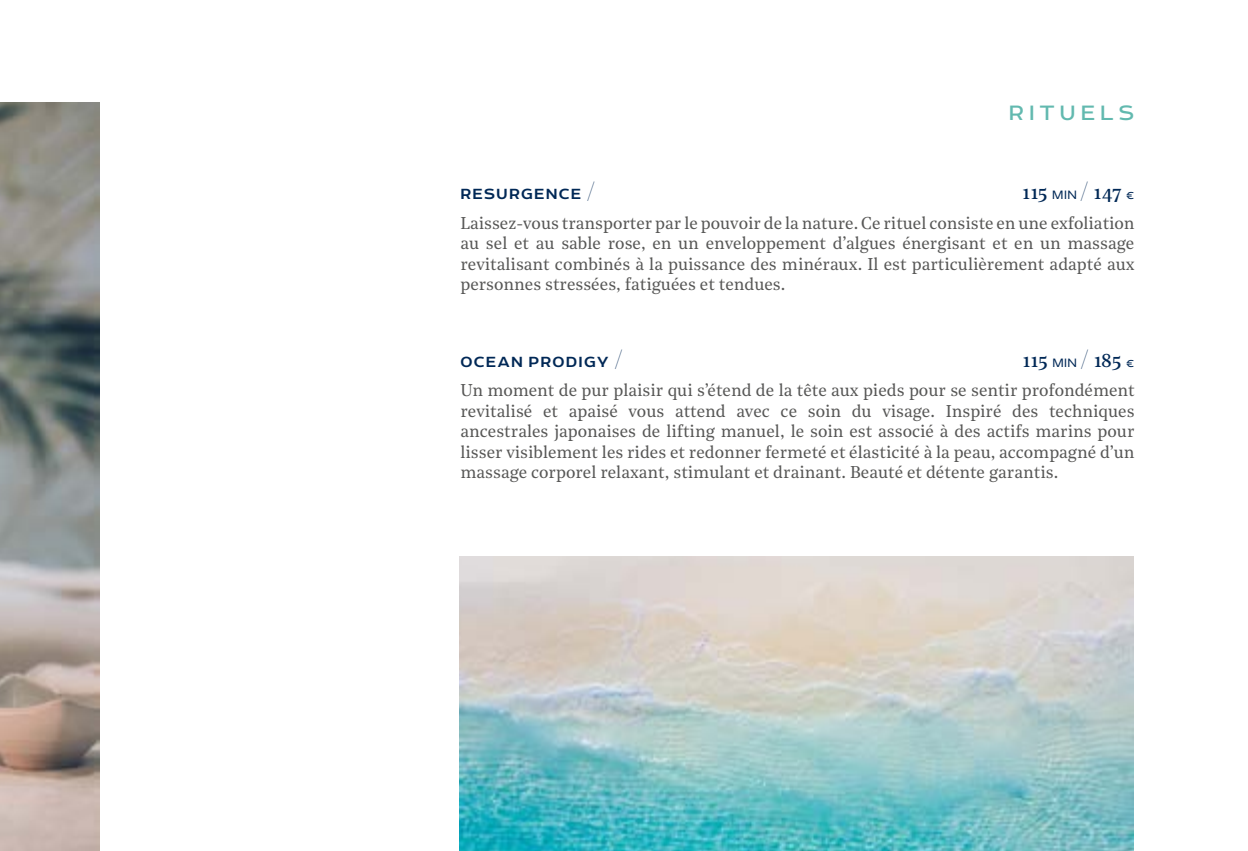
<style>
.page{position:relative;width:1248px;height:851px;background:#fff}
.page>*{position:absolute;margin:0;border:0;box-sizing:border-box;transform-origin:0 0}
.t1{font:24px "Echoes Sans";letter-spacing:.205em;color:#62b9af}
.t2{font:20px "Noe Text";letter-spacing:-.02em;color:#002856}
.t3{font:17px/20.4px "Noe Text";color:#575756;text-align:justify}
.t4{font:500 17px "Echoes Sans";letter-spacing:.07em;color:#002856}
.s1{font-family:"Noe Display";font-weight:400;font-size:22px}
.s2{font-family:"Echoes Sans";font-weight:300;font-size:14px}
.s3{font-family:"Noe Display";font-size:22px}
</style>
<div class="page">
<img style="left:459px;top:557px;width:674px;height:293px">
<img style="left:0;top:102px;width:100px;height:748px">
<h1 class="t1" style="left:1008px;top:99px;width:127px">RITUELS</h1>
<p class="t4" style="left:460px;top:184px;width:136px">RESURGENCE <span class="s1">/</span></p>
<p class="t2" style="left:1021px;top:177px;width:114px">115 <span class="s2">MIN</span> <span class="s3">/</span> 147 <span class="s2">€</span></p>
<p class="t3" style="left:460px;top:212px;width:675px">Laissez-vous transporter par le pouvoir de la nature. Ce rituel consiste en une exfoliation au sel et au sable rose, en un enveloppement d’algues énergisant et en un massage revitalisant combinés à la puissance des minéraux. Il est particulièrement adapté aux personnes stressées, fatiguées et tendues.</p>
<p class="t4" style="left:460px;top:352px;width:164px">OCEAN PRODIGY <span class="s1">/</span></p>
<p class="t2" style="left:1021px;top:345px;width:114px">115 <span class="s2">MIN</span> <span class="s3">/</span> 185 <span class="s2">€</span></p>
<p class="t3" style="left:460px;top:379px;width:675px">Un moment de pur plaisir qui s’étend de la tête aux pieds pour se sentir profondément revitalisé et apaisé vous attend avec ce soin du visage. Inspiré des techniques ancestrales japonaises de lifting manuel, le soin est associé à des actifs marins pour lisser visiblement les rides et redonner fermeté et élasticité à la peau, accompagné d’un massage corporel relaxant, stimulant et drainant. Beauté et détente garantis.</p>
</div>
